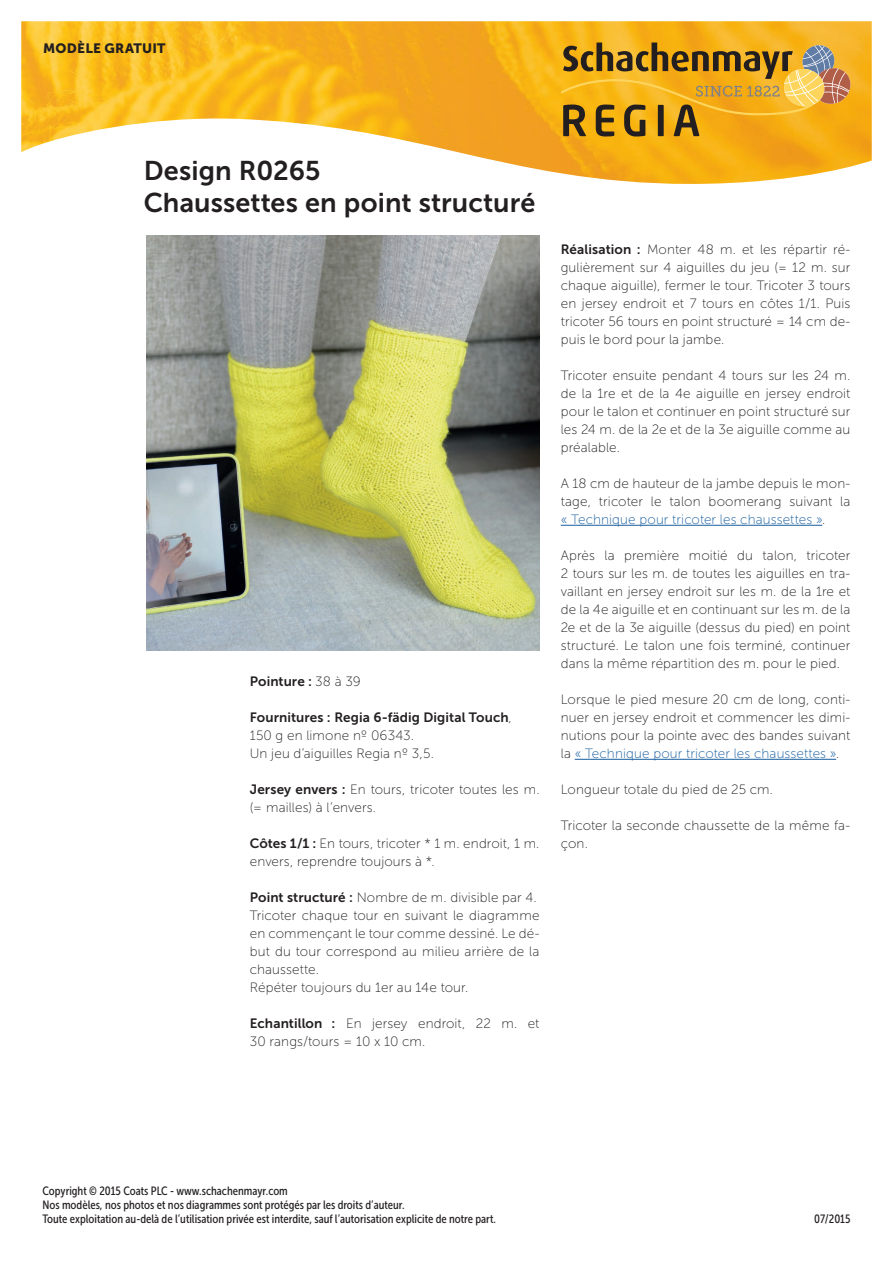
<style>
.page{position:relative;width:893px;height:1263px;background:#fff}
.page>*{position:absolute;margin:0;border:0;box-sizing:border-box;transform-origin:0 0}
.t1{font:27px/31.5px "Museo Sans 700";letter-spacing:.005em;color:#231f20}
.t2{font:13.5px/18px "Museo Sans 100";letter-spacing:.01em;color:#231f20}
.t3{font:13.5px "Museo Sans 700";letter-spacing:.005em;color:#231f20}
.t4{font:13.5px "Museo Sans 900";letter-spacing:.02em;color:#231f20}
.t5{font:12px/14.4px "Museo Sans Cond 500";color:#231f20}
.s1{font-family:"Museo Sans 100"}
.s2{font-family:"Museo Sans 700"}
.s3{color:#175d9e}
</style>
<div class="page">
<hr style="left:561px;top:525px;width:261px;height:1px;background:#175d9e">
<hr style="left:575px;top:759px;width:261px;height:1px;background:#175d9e">
<img style="left:146px;top:235px;width:393px;height:415px">
<svg style="left:21px;top:21px;width:851px;height:163px"></svg>
<svg style="left:561px;top:43px;width:289px;height:94px;background:#ce9826"></svg>
<p class="t4" style="left:43px;top:40px;width:124px">MODÈLE GRATUIT</p>
<h1 class="t1" style="left:144px;top:155px;width:393px">Design R0265<br>Chaussettes en point structuré</h1>
<p class="t3" style="left:250px;top:674px;width:112px">Pointure : <span class="s1">38 à 39</span></p>
<p class="t3" style="left:250px;top:710px;width:263px">Fournitures : Regia 6-fädig Digital Touch<span class="s1">,</span></p>
<p class="t2" style="left:250px;top:726px;width:186px">150 g en limone nº 06343.<br>Un jeu d’aiguilles Regia nº 3,5.</p>
<p class="t2" style="left:250px;top:780px;width:291px"><span class="s2">Jersey envers :</span> En tours, tricoter toutes les m. (= mailles) à l’envers.</p>
<p class="t2" style="left:250px;top:834px;width:291px"><span class="s2">Côtes 1/1 :</span> En tours, tricoter * 1 m. endroit, 1 m. envers, reprendre toujours à *.</p>
<p class="t2" style="left:250px;top:888px;width:291px"><span class="s2">Point structuré :</span> Nombre de m. divisible par 4.<br>Tricoter chaque tour en suivant le diagramme en commençant le tour comme dessiné. Le dé&shy;but du tour correspond au milieu arrière de la chaussette.<br>Répéter toujours du 1er au 14e tour.</p>
<p class="t2" style="left:250px;top:1014px;width:291px"><span class="s2">Echantillon :</span> En jersey endroit, 22 m. et<br>30 rangs/tours = 10 x 10 cm.</p>
<p class="t2" style="left:561px;top:240px;width:291px;text-align:justify"><span class="s2">Réalisation :</span> Monter 48 m. et les répartir ré&shy;gulièrement sur 4 aiguilles du jeu (= 12 m. sur chaque aiguille), fermer le tour. Tricoter 3 tours en jersey endroit et 7 tours en côtes 1/1. Puis tricoter 56 tours en point structuré = 14 cm de&shy;puis le bord pour la jambe.</p>
<p class="t2" style="left:561px;top:366px;width:291px;text-align:justify">Tricoter ensuite pendant 4 tours sur les 24 m. de la 1re et de la 4e aiguille en jersey endroit pour le talon et continuer en point structuré sur les 24 m. de la 2e et de la 3e aiguille comme au préalable.</p>
<p class="t2" style="left:561px;top:474px;width:291px;text-align:justify">A 18 cm de hauteur de la jambe depuis le mon&shy;tage, tricoter le talon boomerang suivant la <span class="s3">« Technique pour tricoter les chaussettes »</span>.</p>
<p class="t2" style="left:561px;top:546px;width:291px;text-align:justify">Après la première moitié du talon, tricoter 2 tours sur les m. de toutes les aiguilles en tra&shy;vaillant en jersey endroit sur les m. de la 1re et de la 4e aiguille et en continuant sur les m. de la 2e et de la 3e aiguille (dessus du pied) en point structuré. Le talon une fois terminé, continuer dans la même répartition des m. pour le pied.</p>
<p class="t2" style="left:561px;top:690px;width:291px;text-align:justify">Lorsque le pied mesure 20 cm de long, conti&shy;nuer en jersey endroit et commencer les dimi&shy;nutions pour la pointe avec des bandes suivant la <span class="s3">« Technique pour tricoter les chaussettes »</span>.</p>
<p class="t2" style="left:561px;top:780px;width:214px">Longueur totale du pied de 25 cm.</p>
<p class="t2" style="left:561px;top:816px;width:291px">Tricoter la seconde chaussette de la même fa&shy;çon.</p>
<p class="t5" style="left:43px;top:1183px;width:455px">Copyright © 2015 Coats PLC - www.schachenmayr.com<br>Nos modèles, nos photos et nos diagrammes sont protégés par les droits d’auteur.<br>Toute exploitation au-delà de l’utilisation privée est interdite, sauf l’autorisation explicite de notre part.</p>
<p class="t5" style="left:814px;top:1212px;width:38px">07/2015</p>
</div>
